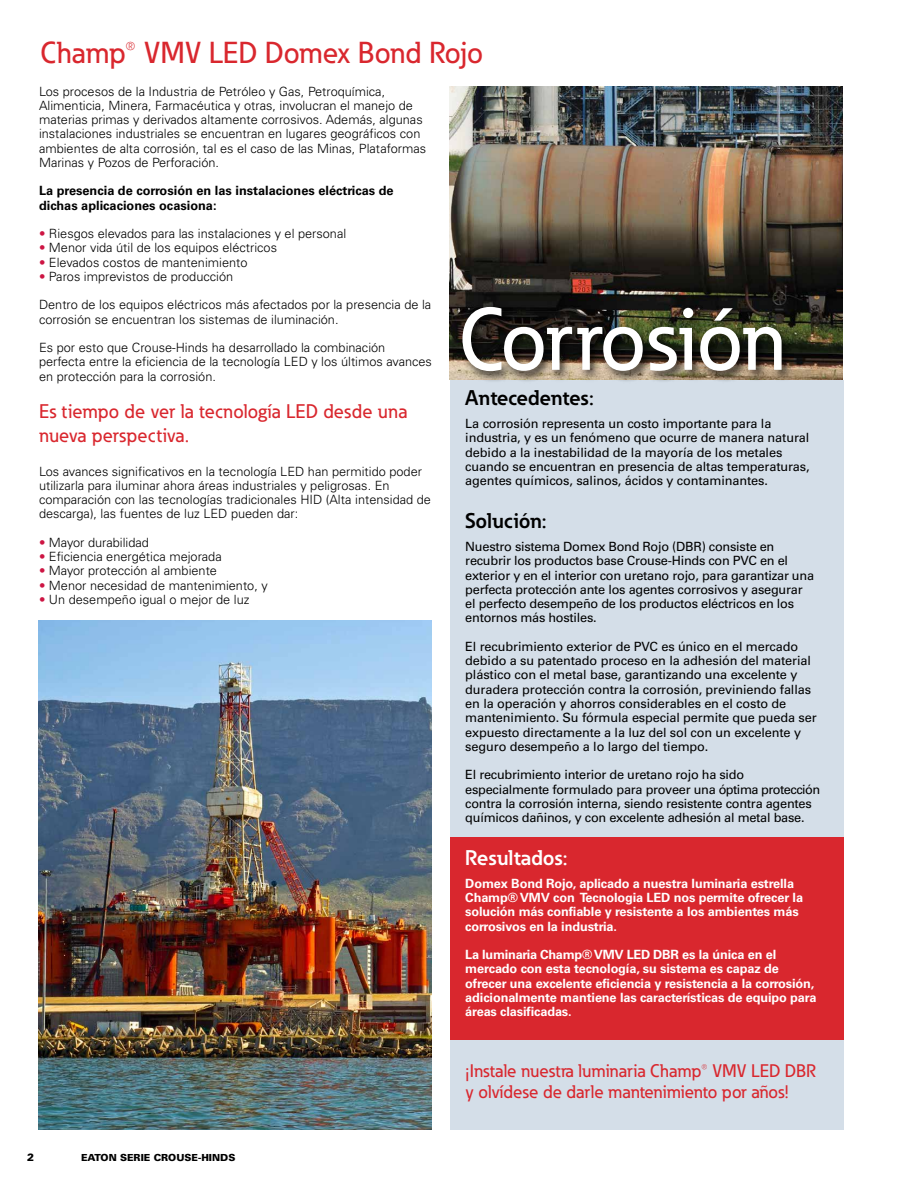
<style>
.page{position:relative;width:918px;height:1188px;background:#fff}
.page>*{position:absolute;margin:0;border:0;box-sizing:border-box;transform-origin:0 0}
.t1{font:500 87px "Eaton";letter-spacing:-.01em;color:#fff}
.t2{font:500 30px "Eaton";color:#d9272e}
.t3{font:700 21px "Eaton";color:#000}
.t4{font:700 21px "Eaton";color:#fff}
.t5{font:500 19.5px/23.4px "Eaton";letter-spacing:.01em;color:#d9272e}
.t6{font:500 18px/21px "Eaton";color:#d9272e}
.t7{font:12.75px/14.2px "Univers LT Std";letter-spacing:-.01em;color:#000}
.t8{font:300 12.75px/14.2px "Univers LT Std";color:#000}
.t9{font:700 12.75px/14.2px "Univers LT Std";letter-spacing:-.01em;color:#fff}
.t10{font:700 12.75px/14.2px "Univers LT Std";color:#000}
.t11{font:900 10.5px "Univers LT Std";color:#000}
.t12{font:900 9.75px "Univers LT Std";color:#000}
.s1{color:#cd1543}
</style>
<div class="page">
<div style="left:450px;top:380px;width:393px;height:750px;background:#d4dee8"></div>
<div style="left:450px;top:837px;width:393px;height:202px;background:#d9272e"></div>
<img style="left:450px;top:86px;width:393px;height:294px">
<img style="left:39px;top:621px;width:393px;height:509px">
<div style="left:458px;top:304px;width:336px;height:80px;background:#000;opacity:.75"></div>
<h2 class="t2" style="left:40px;top:35px;width:444px">Champ® VMV LED Domex Bond Rojo</h2>
<p class="t8" style="left:39px;top:84px;width:389px">Los procesos de la Industria de Petróleo y Gas, Petroquímica, Alimenticia, Minera, Farmacéutica y otras, involucran el manejo de materias primas y derivados altamente corrosivos. Además, algunas instalaciones industriales se encuentran en lugares geográficos con ambientes de alta corrosión, tal es el caso de las Minas, Plataformas Marinas y Pozos de Perforación.</p>
<p class="t10" style="left:39px;top:184px;width:356px">La presencia de corrosión en las instalaciones eléctricas de dichas aplicaciones ocasiona:</p>
<p class="t8" style="left:39px;top:227px;width:309px"><span class="s1">•</span> Riesgos elevados para las instalaciones y el personal</p>
<p class="t8" style="left:39px;top:241px;width:240px"><span class="s1">•</span> Menor vida útil de los equipos eléctricos</p>
<p class="t8" style="left:39px;top:255px;width:210px"><span class="s1">•</span> Elevados costos de mantenimiento</p>
<p class="t8" style="left:39px;top:269px;width:196px"><span class="s1">•</span> Paros imprevistos de producción</p>
<p class="t8" style="left:39px;top:298px;width:394px">Dentro de los equipos eléctricos más afectados por la presencia de la corrosión se encuentran los sistemas de iluminación.</p>
<p class="t8" style="left:39px;top:341px;width:395px">Es por esto que Crouse-Hinds ha desarrollado la combinación perfecta entre la eficiencia de la tecnología LED y los últimos avances en protección para la corrosión.</p>
<h3 class="t5" style="left:39px;top:400px;width:370px">Es tiempo de ver la tecnología LED desde una nueva perspectiva.</h3>
<p class="t8" style="left:39px;top:464px;width:394px">Los avances significativos en la tecnología LED han permitido poder utilizarla para iluminar ahora áreas industriales y peligrosas. En comparación con las tecnologías tradicionales HID (Alta intensidad de descarga), las fuentes de luz LED pueden dar:</p>
<p class="t8" style="left:39px;top:535px;width:112px"><span class="s1">•</span> Mayor durabilidad</p>
<p class="t8" style="left:39px;top:550px;width:184px"><span class="s1">•</span> Eficiencia energética mejorada</p>
<p class="t8" style="left:39px;top:564px;width:180px"><span class="s1">•</span> Mayor protección al ambiente</p>
<p class="t8" style="left:39px;top:578px;width:230px"><span class="s1">•</span> Menor necesidad de mantenimiento, y</p>
<p class="t8" style="left:39px;top:592px;width:212px"><span class="s1">•</span> Un desempeño igual o mejor de luz</p>
<p class="t11" style="left:27px;top:1151px;width:9px">2</p>
<p class="t12" style="left:81px;top:1151px;width:156px">EATON SERIE CROUSE-HINDS</p>
<h1 class="t1" style="left:459px;top:286px;width:328px">Corrosión</h1>
<h3 class="t3" style="left:465px;top:384px;width:130px">Antecedentes:</h3>
<p class="t7" style="left:465px;top:417px;width:346px">La corrosión representa un costo importante para la industria, y es un fenómeno que ocurre de manera natural debido a la inestabilidad de la mayoría de los metales cuando se encuentran en presencia de altas temperaturas, agentes químicos, salinos, ácidos y contaminantes.</p>
<h3 class="t3" style="left:465px;top:507px;width:83px">Solución:</h3>
<p class="t7" style="left:465px;top:540px;width:350px">Nuestro sistema Domex Bond Rojo (DBR) consiste en recubrir los productos base Crouse-Hinds con PVC en el exterior y en el interior con uretano rojo, para garantizar una perfecta protección ante los agentes corrosivos y asegurar el perfecto desempeño de los productos eléctricos en los entornos más hostiles.</p>
<p class="t7" style="left:465px;top:639px;width:353px">El recubrimiento exterior de PVC es único en el mercado debido a su patentado proceso en la adhesión del material plástico con el metal base, garantizando una excelente y duradera protección contra la corrosión, previniendo fallas en la operación y ahorros considerables en el costo de mantenimiento. Su fórmula especial permite que pueda ser expuesto directamente a la luz del sol con un excelente y seguro desempeño a lo largo del tiempo.</p>
<p class="t7" style="left:465px;top:768px;width:356px">El recubrimiento interior de uretano rojo ha sido especialmente formulado para proveer una óptima protección contra la corrosión interna, siendo resistente contra agentes químicos dañinos, y con excelente adhesión al metal base.</p>
<h3 class="t4" style="left:465px;top:844px;width:104px">Resultados:</h3>
<p class="t9" style="left:465px;top:876px;width:339px">Domex Bond Rojo, aplicado a nuestra luminaria estrella Champ® VMV con Tecnologia LED nos permite ofrecer la solución más confiable y resistente a los ambientes más corrosivos en la industria.</p>
<p class="t9" style="left:465px;top:948px;width:353px">La luminaria Champ® VMV LED DBR es la única en el mercado con esta tecnología, su sistema es capaz de ofrecer una excelente eficiencia y resistencia a la corrosión, adicionalmente mantiene las características de equipo para áreas clasificadas.</p>
<h3 class="t6" style="left:465px;top:1060px;width:352px">¡Instale nuestra luminaria Champ® VMV LED DBR y olvídese de darle mantenimiento por años!</h3>
</div>
